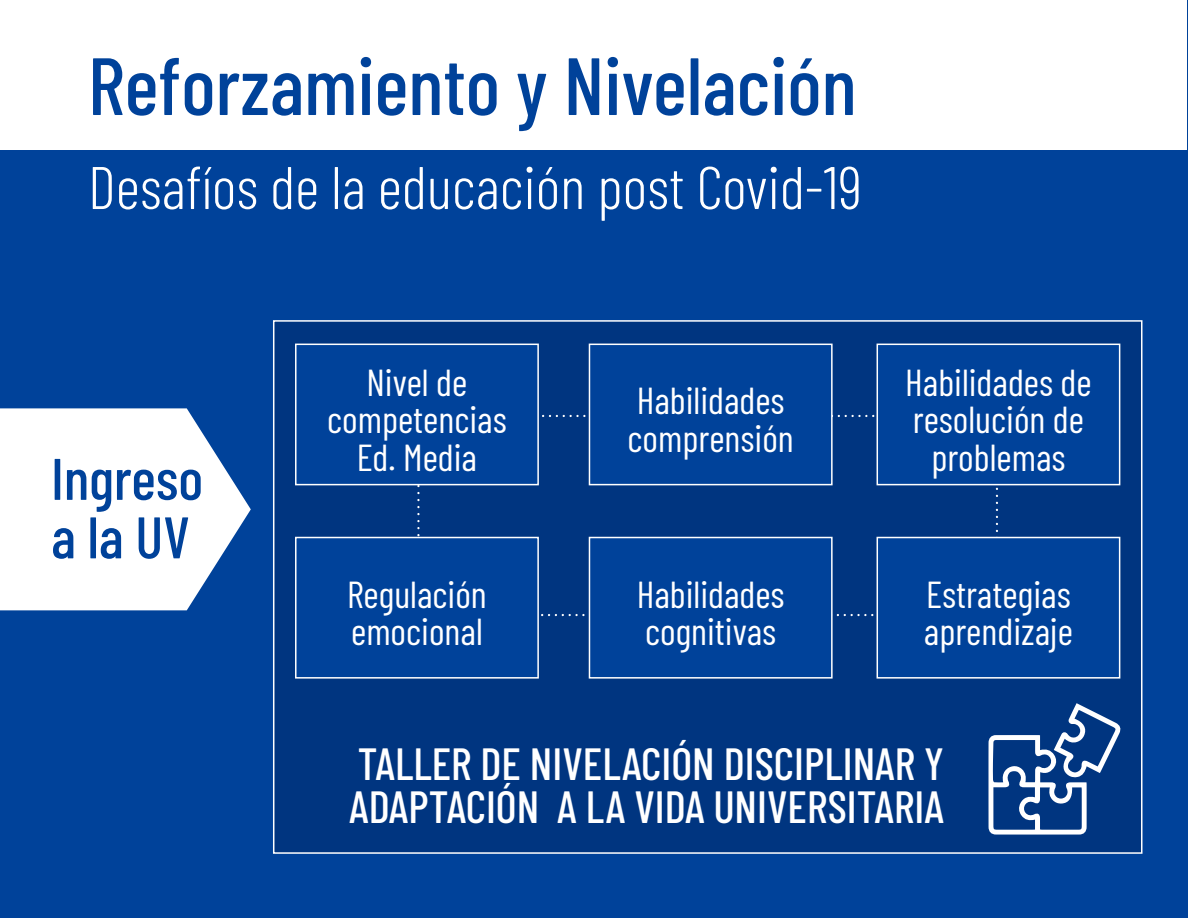
<style>
.page{position:relative;width:1188px;height:918px;background:#00429a}
.page>*{position:absolute;margin:0;border:0;box-sizing:border-box;transform-origin:0 0}
.t1{font:500 81px "Barlow Condensed";color:#00429a}
.t2{font:300 60px "Barlow Condensed";color:#fff}
.t3{font:500 58.5px "Barlow Condensed";color:#00429a}
.t4{font:500 45px/43.5px "Barlow Condensed";color:#fff}
.t5{font:37.5px/37.5px "Barlow Condensed";color:#fff}
</style>
<div class="page">
<div style="left:273px;top:320px;width:870px;height:534px;background:#003580;border:2px solid #fff"></div>
<svg style="left:0;top:408px;width:251px;height:202px;background:#dde6f1"></svg>
<div style="left:0;top:0;width:1186px;height:149px;background:#fff"></div>
<svg style="left:417px;top:415px;width:581px;height:201px"></svg>
<div style="left:296px;top:344px;width:242px;height:141px;background:#00429a"></div>
<div style="left:295px;top:344px;width:244px;height:141px;border:2px solid #fff"></div>
<div style="left:589px;top:538px;width:243px;height:140px;background:#00429a"></div>
<div style="left:589px;top:537px;width:244px;height:142px;border:2px solid #fff"></div>
<div style="left:589px;top:344px;width:243px;height:141px;background:#00429a"></div>
<div style="left:589px;top:344px;width:244px;height:141px;border:2px solid #fff"></div>
<div style="left:877px;top:344px;width:243px;height:141px;background:#00429a"></div>
<div style="left:877px;top:344px;width:243px;height:141px;border:2px solid #fff"></div>
<div style="left:296px;top:538px;width:242px;height:140px;background:#00429a"></div>
<div style="left:295px;top:537px;width:244px;height:142px;border:2px solid #fff"></div>
<div style="left:877px;top:538px;width:243px;height:140px;background:#00429a"></div>
<div style="left:877px;top:537px;width:243px;height:142px;border:2px solid #fff"></div>
<svg style="left:989px;top:703px;width:132px;height:132px"></svg>
<p class="t1" style="left:88px;top:28px;width:770px">Reforzamiento y Nivelación</p>
<p class="t2" style="left:88px;top:145px;width:776px">Desafíos de la educación post Covid-19</p>
<p class="t3" style="left:51px;top:437px;width:154px">Ingreso</p>
<p class="t3" style="left:51px;top:496px;width:140px">a la UV</p>
<p class="t5" style="left:327px;top:361px;width:181px;text-align:center">Nivel de competencias<br>Ed. Media</p>
<p class="t5" style="left:628px;top:379px;width:168px">Habilidades comprensión</p>
<p class="t5" style="left:905px;top:361px;width:188px;text-align:center">Habilidades de resolución de problemas</p>
<p class="t5" style="left:347px;top:573px;width:141px">Regulación emocional</p>
<p class="t5" style="left:924px;top:573px;width:150px">Estrategias aprendizaje</p>
<p class="t5" style="left:637px;top:573px;width:149px">Habilidades cognitivas</p>
<p class="t4" style="left:349px;top:739px;width:597px">TALLER DE NIVELACIÓN DISCIPLINAR Y<br>ADAPTACIÓN A LA VIDA UNIVERSITARIA</p>
</div>
